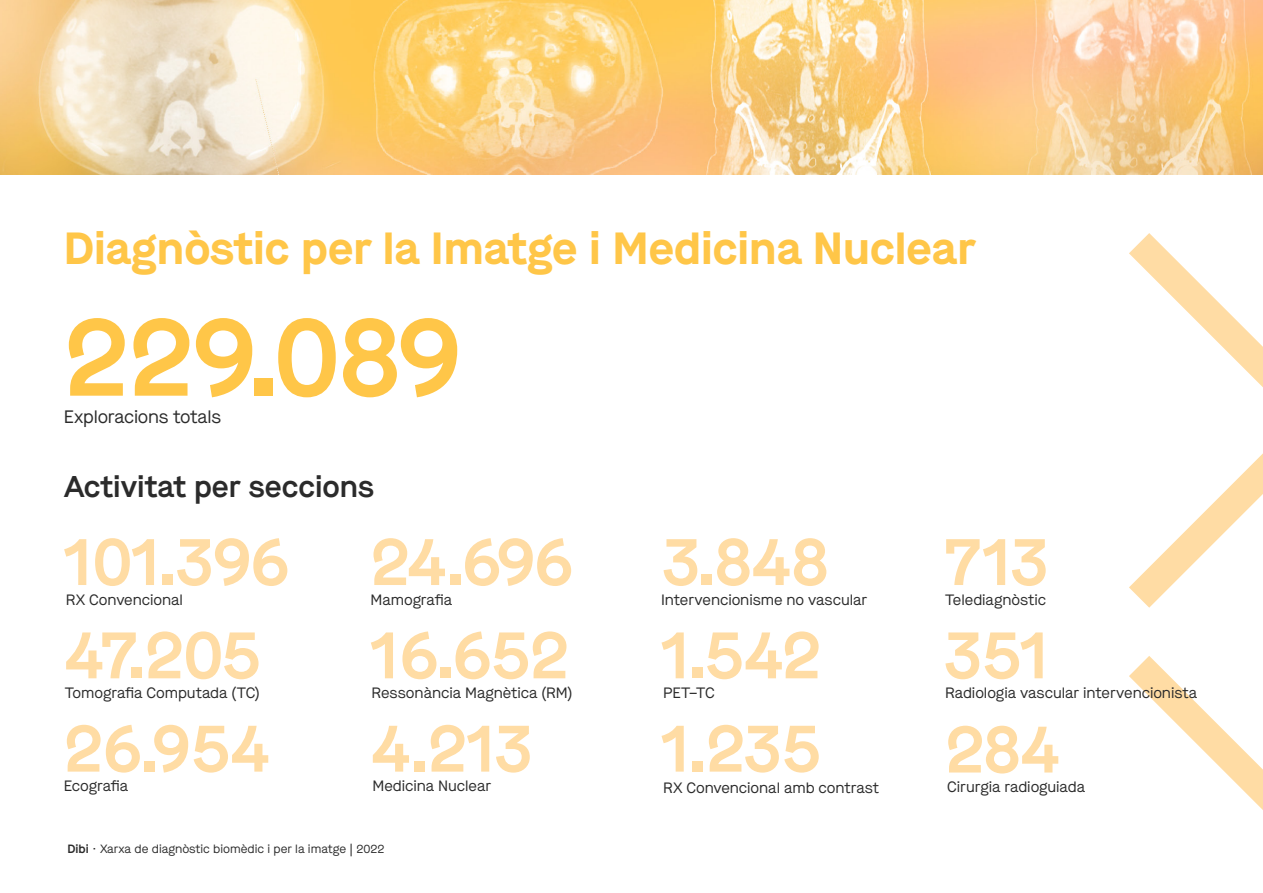
<style>
.page{position:relative;width:1263px;height:893px;background:#fff}
.page>*{position:absolute;margin:0;border:0;box-sizing:border-box;transform-origin:0 0}
.Tìtol_1{font:600 111.9px "Maison";letter-spacing:-.01em;color:#ffc648}
.Tìtol_1-2{font:600 67.5px "Maison";letter-spacing:-.01em;color:#ffdca4}
.Títol_2{font:700 45px "Maison";color:#ffc648}
.Títol_2-2{font:600 30px "Maison";color:#2b2b2b}
.Paragraf{font:18px "Maison";letter-spacing:-.015em;color:#2b2b2b}
.Paragraf-2{font:15px "Maison";letter-spacing:-.005em;color:#2b2b2b}
.t1{font:12px "Maison";color:#2b2b2b}
.s1{font-weight:600}
</style>
<div class="page">
<svg style="left:1129px;top:453px;width:134px;height:155px"></svg>
<svg style="left:1129px;top:656px;width:134px;height:154px"></svg>
<svg style="left:1129px;top:233px;width:134px;height:154px"></svg>
<img style="left:0;top:0;width:1263px;height:174px">
<p class="Títol_2" style="left:64px;top:215px;width:914px">Diagnòstic per la Imatge i Medicina Nuclear</p>
<p class="Tìtol_1" style="left:64px;top:277px;width:400px">229.089</p>
<p class="Paragraf" style="left:64px;top:405px;width:159px">Exploracions totals</p>
<p class="Títol_2-2" style="left:64px;top:465px;width:312px">Activitat per seccions</p>
<p class="Tìtol_1-2" style="left:64px;top:513px;width:227px">101.396</p>
<p class="Paragraf-2" style="left:66px;top:589px;width:119px">RX Convencional</p>
<p class="Tìtol_1-2" style="left:64px;top:606px;width:199px">47.205</p>
<p class="Paragraf-2" style="left:65px;top:683px;width:196px">Tomografia Computada (TC)</p>
<p class="Tìtol_1-2" style="left:64px;top:700px;width:208px">26.954</p>
<p class="Paragraf-2" style="left:64px;top:776px;width:66px">Ecografia</p>
<p class="Tìtol_1-2" style="left:370px;top:513px;width:204px">24.696</p>
<p class="Paragraf-2" style="left:370px;top:589px;width:83px">Mamografia</p>
<p class="Tìtol_1-2" style="left:370px;top:606px;width:200px">16.652</p>
<p class="Paragraf-2" style="left:372px;top:683px;width:202px">Ressonància Magnètica (RM)</p>
<p class="Tìtol_1-2" style="left:370px;top:700px;width:164px">4.213</p>
<p class="Paragraf-2" style="left:373px;top:776px;width:120px">Medicina Nuclear</p>
<p class="t1" style="left:68px;top:841px;width:318px"><span class="s1">Dibi</span> · Xarxa de diagnòstic biomèdic i per la imatge | 2022</p>
<p class="Tìtol_1-2" style="left:663px;top:513px;width:167px">3.848</p>
<p class="Paragraf-2" style="left:661px;top:589px;width:208px">Intervencionisme no vascular</p>
<p class="Tìtol_1-2" style="left:661px;top:606px;width:162px">1.542</p>
<p class="Paragraf-2" style="left:663px;top:683px;width:53px">PET–TC</p>
<p class="Tìtol_1-2" style="left:661px;top:700px;width:161px">1.235</p>
<p class="Paragraf-2" style="left:663px;top:777px;width:218px">RX Convencional amb contrast</p>
<p class="Tìtol_1-2" style="left:945px;top:513px;width:105px">713</p>
<p class="Paragraf-2" style="left:945px;top:589px;width:102px">Telediagnòstic</p>
<p class="Tìtol_1-2" style="left:945px;top:606px;width:106px">351</p>
<p class="Paragraf-2" style="left:945px;top:683px;width:253px">Radiologia vascular intervencionista</p>
<p class="Tìtol_1-2" style="left:945px;top:701px;width:116px">284</p>
<p class="Paragraf-2" style="left:947px;top:777px;width:139px">Cirurgia radioguiada</p>
</div>
